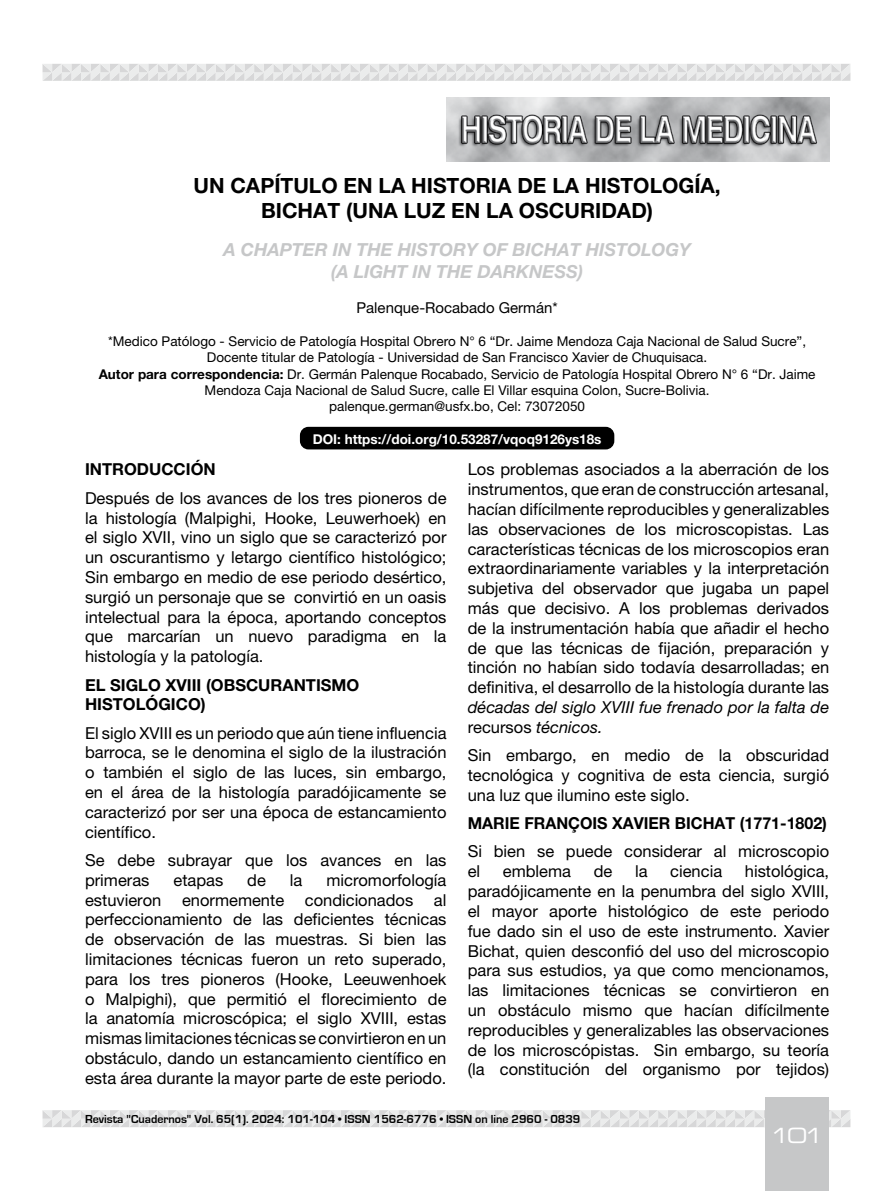
<style>
.page{position:relative;width:893px;height:1191px;background:#fff}
.page>*{position:absolute;margin:0;border:0;box-sizing:border-box;transform-origin:0 0}
.t1{font:700 21px/25.2px "Helvetica Neue LT Std";color:#000;text-align:center}
.t2{font:21px "Eurostile LT Std Ex 2";color:#fff}
.t3{font:italic 700 18px/21.6px "Helvetica Neue LT Std";color:#c6c7c8;text-align:center}
.t4{font:16.5px/19.8px "Helvetica Neue LT Std";color:#000;text-align:justify}
.t5{font:700 16.5px/19.8px "Helvetica Neue LT Std";color:#000}
.t6{font:italic 16.5px/19.8px "Helvetica Neue LT Std";color:#000}
.t7{font:15px "Helvetica Neue LT Std";color:#000}
.t8{font:13.5px/16.2px "Helvetica Neue LT Std";color:#000;text-align:center}
.t9{font:700 13.5px "Helvetica Neue LT Std";color:#fff}
.t10{font:700 12px "Eurostile";color:#000}
.s1{font-weight:700}
.s2{font-style:italic}
.s3{font-style:normal}
</style>
<div class="page">
<svg style="left:43px;top:64px;width:807px;height:17px;background:#e2e3e3"></svg>
<svg style="left:43px;top:1110px;width:807px;height:17px;background:#e2e3e3"></svg>
<div style="left:765px;top:1097px;width:64px;height:94px;background:#c6c7c8"></div>
<div style="left:300px;top:427px;width:314px;height:22px;background:#000;border-radius:9px"></div>
<img style="left:446px;top:98px;width:383px;height:64px">
<p class="t1" style="left:193px;top:172px;width:529px">UN CAPÍTULO EN LA HISTORIA DE LA HISTOLOGÍA,<br>BICHAT (UNA LUZ EN LA OSCURIDAD)</p>
<p class="t3" style="left:223px;top:239px;width:469px">A CHAPTER IN THE HISTORY OF BICHAT HISTOLOGY (A LIGHT IN THE DARKNESS)</p>
<p class="t7" style="left:357px;top:299px;width:203px">Palenque-Rocabado Germán*</p>
<p class="t8" style="left:99px;top:333px;width:718px">*Medico Patólogo - Servicio de Patología Hospital Obrero N° 6 “Dr. Jaime Mendoza Caja Nacional de Salud Sucre”, Docente titular de Patología - Universidad de San Francisco Xavier de Chuquisaca.<br><span class="s1">Autor para correspondencia:</span> Dr. Germán Palenque Rocabado, Servicio de Patología Hospital Obrero N° 6 “Dr. Jaime Mendoza Caja Nacional de Salud Sucre, calle El Villar esquina Colon, Sucre-Bolivia.<br>palenque.german@usfx.bo, Cel: 73072050</p>
<p class="t9" style="left:313px;top:431px;width:290px">DOI: https://doi.org/10.53287/vqoq9126ys18s</p>
<p class="t5" style="left:85px;top:459px;width:132px">INTRODUCCIÓN</p>
<p class="t4" style="left:85px;top:488px;width:363px">Después de los avances de los tres pioneros de la histología (Malpighi, Hooke, Leuwerhoek) en el siglo XVII, vino un siglo que se caracterizó por un oscurantismo y letargo científico histológico; Sin embargo en medio de ese periodo desértico, surgió un personaje que se convirtió en un oasis intelectual para la época, aportando conceptos que marcarían un nuevo paradigma en la histología y la patología.</p>
<p class="t5" style="left:85px;top:674px;width:276px">EL SIGLO XVIII (OBSCURANTISMO<br>HISTOLÓGICO)</p>
<p class="t4" style="left:85px;top:722px;width:363px">El siglo XVIII es un periodo que aún tiene influencia barroca, se le denomina el siglo de la ilustración o también el siglo de las luces, sin embargo, en el área de la histología paradójicamente se caracteriz<span class="s2">ó</span> por ser una época de estancamiento científico.</p>
<p class="t4" style="left:85px;top:850px;width:363px">Se debe subrayar que los avances en las primeras</p>
<p class="t4" style="left:468px;top:459px;width:363px">Los problemas asociados a la aberración de los instrumentos, que eran de construcción artesanal, hacían difícilmente reproducibles y generalizables las observaciones de los microscopistas. Las características técnicas de los microscopios eran extraordinariamente variables y la interpretación subjetiva del observador que jugaba un papel más que decisivo. A los problemas derivados de la instrumentación había que añadir el hecho de que las técnicas de fijación, preparación y tinción no habían sido todavía desarrolladas; en definitiva, el desarrollo de la histología durante las</p>
<p class="t6" style="left:468px;top:697px;width:363px">décadas del siglo XVIII fue frenado por la falta de <span class="s3">recursos</span> técnicos.</p>
<p class="t4" style="left:468px;top:745px;width:363px">Sin embargo, en medio de la obscuridad tecnológica y cognitiva de esta ciencia, surgió una luz que ilumino este siglo.</p>
<p class="t5" style="left:468px;top:813px;width:361px">MARIE FRANÇOIS XAVIER BICHAT (1771-1802)</p>
<p class="t4" style="left:468px;top:841px;width:363px">Si bien se puede considerar al microscopio el</p>
<p class="t4" style="left:468px;top:861px;width:363px;text-indent:277px">histológica, paradójicamente en la penumbra del siglo XVIII, el mayor aporte histológico de este periodo fue dado sin el uso de este instrumento. Xavier Bichat, quien desconfió del uso del microscopio para sus estudios, ya que como mencionamos, las limitaciones técnicas se convirtieron en un obstáculo mismo que hacían difícilmente reproducibles y generalizables las observaciones de los microscópistas. Sin embargo, su teoría (la constitución del organismo por tejidos)</p>
<p class="t4" style="left:503px;top:861px;width:70px">emblema</p>
<p class="t4" style="left:594px;top:861px;width:20px">de</p>
<p class="t4" style="left:635px;top:861px;width:14px">la</p>
<p class="t4" style="left:670px;top:861px;width:53px">ciencia</p>
<p class="t4" style="left:173px;top:869px;width:51px">etapas</p>
<p class="t4" style="left:247px;top:869px;width:20px">de</p>
<p class="t4" style="left:290px;top:869px;width:14px">la</p>
<p class="t4" style="left:326px;top:869px;width:122px">micromorfología</p>
<p class="t4" style="left:85px;top:889px;width:78px">estuvieron</p>
<p class="t4" style="left:182px;top:889px;width:104px">enormemente</p>
<p class="t4" style="left:305px;top:889px;width:110px">condicionados</p>
<p class="t4" style="left:85px;top:889px;width:363px;text-indent:349px">al perfeccionamiento de las deficientes técnicas de observación de las muestras. Si bien las limitaciones técnicas fueron un reto superado, para los tres pioneros (Hooke, Leeuwenhoek o Malpighi), que permitió el florecimiento de la anatomía microscópica; el siglo XVIII, estas mismas limitaciones técnicas se convirtieron en un obstáculo, dando un estancamiento científico en esta área durante la mayor parte de este periodo.</p>
<p class="t10" style="left:85px;top:1112px;width:497px">Revista "Cuadernos" Vol. 65(1). 2024: 101-104 • ISSN 1562-6776 • ISSN on line 2960 - 0839</p>
<p class="t2" style="left:770px;top:1121px;width:56px">101</p>
</div>
